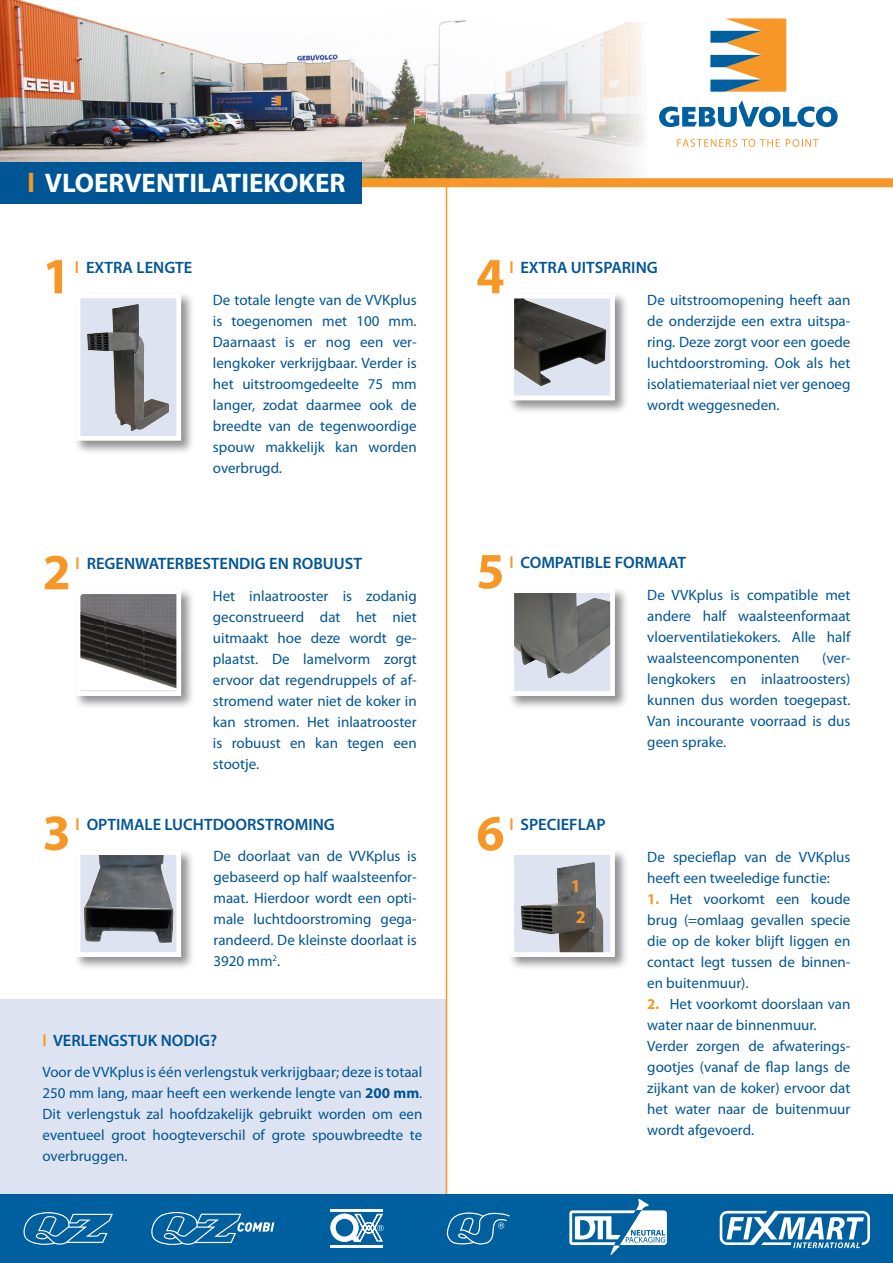
<style>
.page{position:relative;width:893px;height:1263px;background:#fff}
.page>*{position:absolute;margin:0;border:0;box-sizing:border-box;transform-origin:0 0}
.t1{font:700 51px "Myriad Pro";color:#f79727}
.t2{font:700 27px "Myriad Pro";color:#fff}
.t3{font:700 18px "Myriad Pro";color:#f79727}
.t4{font:600 16.5px "Myriad Pro";color:#005595}
.t5{font:15px/21px "Myriad Pro";color:#005595;text-align:justify}
.s1{color:#f79727}
.s2{font-weight:700}
.s3{font-weight:700;color:#f79727}
</style>
<div class="page">
<img style="left:0;top:0;width:644px;height:178px">
<div style="left:0;top:999px;width:446px;height:211px;background:#dde3f0"></div>
<div style="left:73px;top:291px;width:122px;height:164px;background:#231f20;opacity:.5"></div>
<img style="left:82px;top:300px;width:93px;height:135px">
<div style="left:76px;top:294px;width:105px;height:147px;border:5px solid #fff"></div>
<div style="left:507px;top:291px;width:122px;height:124px;background:#231f20;opacity:.5"></div>
<img style="left:515px;top:300px;width:94px;height:94px">
<div style="left:509px;top:294px;width:106px;height:106px;border:5px solid #fff"></div>
<div style="left:73px;top:848px;width:122px;height:123px;background:#231f20;opacity:.5"></div>
<img style="left:82px;top:856px;width:93px;height:95px">
<div style="left:76px;top:850px;width:105px;height:107px;border:5px solid #fff"></div>
<div style="left:507px;top:586px;width:122px;height:124px;background:#231f20;opacity:.5"></div>
<img style="left:515px;top:594px;width:94px;height:96px">
<div style="left:509px;top:588px;width:106px;height:108px;border:5px solid #fff"></div>
<div style="left:507px;top:848px;width:122px;height:123px;background:#231f20;opacity:.5"></div>
<img style="left:515px;top:856px;width:94px;height:95px">
<div style="left:509px;top:850px;width:106px;height:107px;border:5px solid #fff"></div>
<div style="left:73px;top:587px;width:122px;height:123px;background:#231f20;opacity:.5"></div>
<img style="left:82px;top:595px;width:93px;height:94px">
<div style="left:76px;top:589px;width:105px;height:107px;border:5px solid #fff"></div>
<hr style="left:446px;top:185px;width:1px;height:1025px;background:#f79727">
<div style="left:0;top:178px;width:893px;height:9px;background:#f79727"></div>
<div style="left:0;top:162px;width:361px;height:42px;background:#005595"></div>
<svg style="left:659px;top:100px;width:179px;height:27px"></svg>
<svg style="left:710px;top:18px;width:76px;height:74px"></svg>
<svg style="left:677px;top:139px;width:103px;height:8px"></svg>
<svg style="left:786px;top:139px;width:32px;height:8px"></svg>
<div style="left:0;top:1195px;width:893px;height:68px;background:#005f9f"></div>
<hr style="left:330px;top:1209px;width:53px;height:3px;background:#fff">
<hr style="left:330px;top:1245px;width:53px;height:2px;background:#fff">
<svg style="left:330px;top:1213px;width:54px;height:29px"></svg>
<svg style="left:447px;top:1212px;width:63px;height:32px"></svg>
<svg style="left:151px;top:1212px;width:123px;height:33px"></svg>
<svg style="left:24px;top:1212px;width:89px;height:33px"></svg>
<svg style="left:720px;top:1211px;width:150px;height:37px"></svg>
<svg style="left:569px;top:1199px;width:98px;height:56px"></svg>
<p class="t2" style="left:27px;top:165px;width:320px"><span class="s1">l</span> VLOERVENTILATIEKOKER</p>
<p class="t1" style="left:43px;top:243px;width:30px">1</p>
<p class="t4" style="left:75px;top:257px;width:119px"><span class="s1">l</span> EXTRA LENGTE</p>
<p class="t5" style="left:213px;top:289px;width:205px">De totale lengte van de VVKplus is toegenomen met 100 mm.<br>Daarnaast is er nog een ver&shy;lengkoker verkrijgbaar. Verder is het uitstroomgedeelte 75 mm langer, zodat daarmee ook de breedte van de tegenwoordige spouw makkelijk kan worden overbrugd.</p>
<p class="t1" style="left:476px;top:243px;width:30px">4</p>
<p class="t4" style="left:509px;top:257px;width:150px"><span class="s1">l</span> EXTRA UITSPARING</p>
<p class="t5" style="left:647px;top:289px;width:205px">De uitstroomopening heeft aan de onderzijde een extra uitspa&shy;ring. Deze zorgt voor een goede luchtdoorstroming. Ook als het isolatiemateriaal niet ver genoeg wordt weggesneden.</p>
<p class="t1" style="left:43px;top:539px;width:30px">2</p>
<p class="t4" style="left:76px;top:553px;width:288px"><span class="s1">l</span> REGENWATERBESTENDIG EN ROBUUST</p>
<p class="t5" style="left:213px;top:585px;width:205px">Het inlaatrooster is zodanig geconstrueerd dat het niet uitmaakt hoe deze wordt ge&shy;plaatst. De lamelvorm zorgt ervoor dat regendruppels of af&shy;stromend water niet de koker in kan stromen. Het inlaatrooster is robuust en kan tegen een stootje.</p>
<p class="t1" style="left:476px;top:538px;width:30px">5</p>
<p class="t4" style="left:509px;top:552px;width:178px"><span class="s1">l</span> COMPATIBLE FORMAAT</p>
<p class="t5" style="left:647px;top:584px;width:205px">De VVKplus is compatible met andere half waalsteenformaat vloerventilatiekokers. Alle half waalsteencomponenten</p>
<p class="t5" style="left:647px;top:647px;width:205px;text-indent:175px">(ver&shy;lengkokers en inlaatroosters) kunnen dus worden toegepast.<br>Van incourante voorraad is dus geen sprake.</p>
<p class="t1" style="left:43px;top:799px;width:30px">3</p>
<p class="t4" style="left:76px;top:814px;width:261px"><span class="s1">l</span> OPTIMALE LUCHTDOORSTROMING</p>
<p class="t5" style="left:214px;top:845px;width:205px">De doorlaat van de VVKplus is gebaseerd op half waalsteenfor&shy;maat. Hierdoor wordt een opti&shy;male luchtdoorstroming gega&shy;randeerd. De kleinste doorlaat is 3920 mm<sup>2</sup>.</p>
<p class="t4" style="left:43px;top:1030px;width:176px"><span class="s1">l</span> VERLENGSTUK NODIG?</p>
<p class="t5" style="left:43px;top:1061px;width:381px">Voor de VVKplus is één verlengstuk verkrijgbaar; deze is totaal 250 mm lang, maar heeft een werkende lengte van <span class="s2">200 mm</span>.<br>Dit verlengstuk zal hoofdzakelijk gebruikt worden om een eventueel groot hoogteverschil of grote spouwbreedte te overbruggen.</p>
<p class="t1" style="left:476px;top:800px;width:30px">6</p>
<p class="t4" style="left:509px;top:814px;width:98px"><span class="s1">l</span> SPECIEFLAP</p>
<p class="t3" style="left:571px;top:874px;width:11px">1</p>
<p class="t3" style="left:576px;top:905px;width:11px">2</p>
<p class="t5" style="left:647px;top:846px;width:205px">De specieflap van de VVKplus heeft een tweeledige functie:</p>
<p class="t5" style="left:647px;top:888px;width:205px"><span class="s3">1.</span> Het voorkomt een koude brug (=omlaag gevallen specie die op de koker blijft liggen en contact legt tussen de binnen&shy;en buitenmuur).</p>
<p class="t5" style="left:647px;top:993px;width:205px"><span class="s3">2.</span> Het voorkomt doorslaan van water naar de binnenmuur.</p>
<p class="t5" style="left:647px;top:1035px;width:205px">Verder zorgen de afwaterings&shy;gootjes (vanaf de flap langs de zijkant van de koker) ervoor dat het water naar de buitenmuur wordt afgevoerd.</p>
</div>
